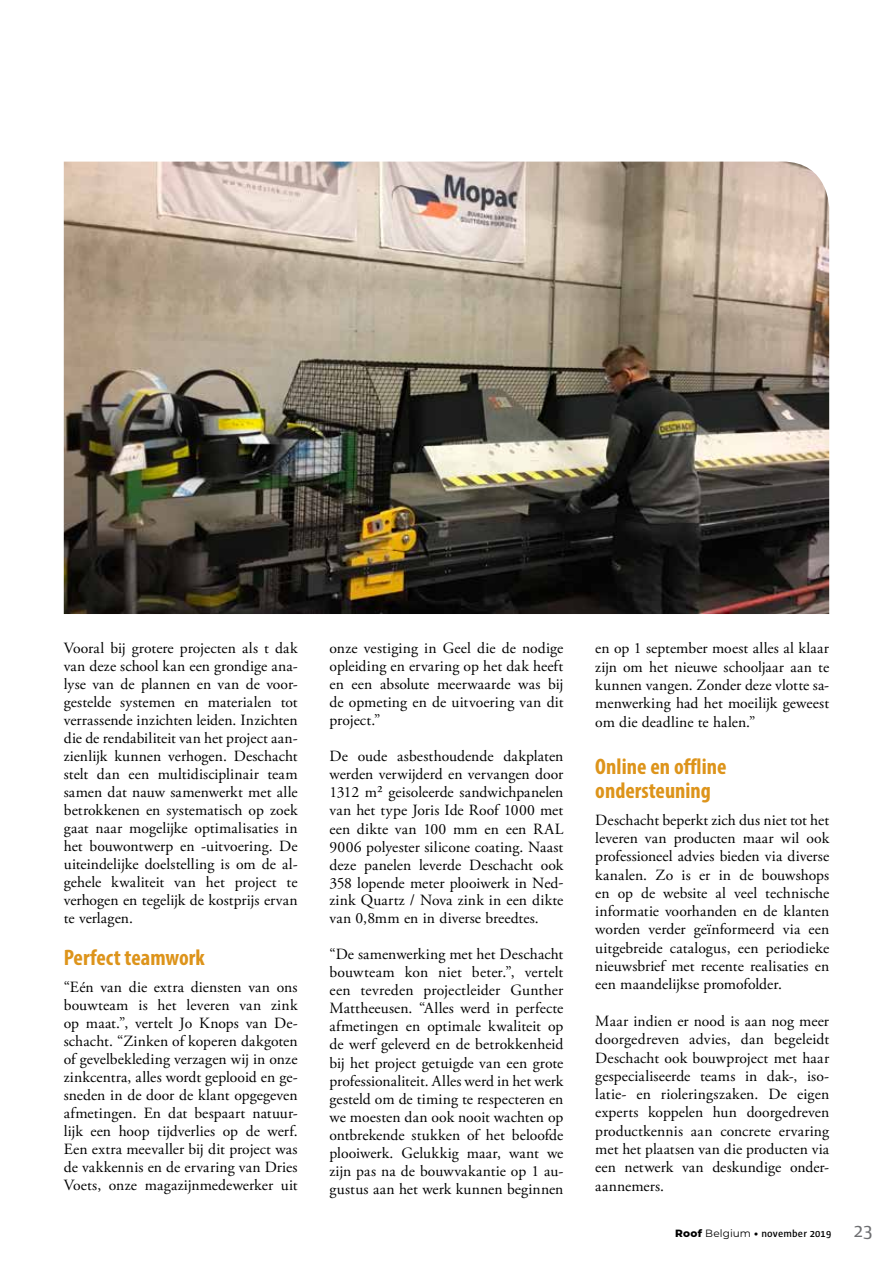
<style>
.page{position:relative;width:893px;height:1263px;background:#fff}
.page>*{position:absolute;margin:0;border:0;box-sizing:border-box;transform-origin:0 0}
.t1{font:700 condensed 22.5px/24.3px "Myriad Pro";color:#dd941b}
.t2{font:15.6px/18px "Adobe Garamond Pro";letter-spacing:.005em;color:#000;text-align:justify}
.t3{font:600 10.5px "Sun";letter-spacing:.015em;color:#000}
.s1{font-family:"Montserrat";font-weight:800}
.s2{font-family:"Montserrat";font-weight:400}
.s3{font-weight:400;font-size:19.5px;color:#6d6e71}
</style>
<div class="page">
<img style="left:64px;top:162px;width:765px;height:452px">
<p class="t2" style="left:64px;top:640px;width:235px">Vooral bij grotere projecten als t dak van deze school kan een grondige ana&shy;lyse van de plannen en van de voor&shy;gestelde systemen en materialen tot verrassende inzichten leiden. Inzichten die de rendabiliteit van het project aan&shy;zienlijk kunnen verhogen. Deschacht stelt dan een multidisciplinair team samen dat nauw samenwerkt met alle betrokkenen en systematisch op zoek gaat naar mogelijke optimalisaties in het bouwontwerp en -uitvoering. De uiteindelijke doelstelling is om de al&shy;gehele kwaliteit van het project te verhogen en tegelijk de kostprijs ervan te verlagen.</p>
<h1 class="t1" style="left:64px;top:945px;width:142px">Perfect teamwork</h1>
<p class="t2" style="left:64px;top:978px;width:235px">“Eén van die extra diensten van ons bouwteam is het leveren van zink op maat.”, vertelt Jo Knops van De&shy;schacht. “Zinken of koperen dakgoten of gevelbekleding verzagen wij in onze zinkcentra, alles wordt geplooid en ge&shy;sneden in de door de klant opgegeven afmetingen. En dat bespaart natuur&shy;lijk een hoop tijdverlies op de werf.<br>Een extra meevaller bij dit project was de vakkennis en de ervaring van Dries Voets, onze magazijnmedewerker uit</p>
<p class="t2" style="left:330px;top:640px;width:235px">onze vestiging in Geel die de nodige opleiding en ervaring op het dak heeft en een absolute meerwaarde was bij de opmeting en de uitvoering van dit project.”</p>
<p class="t2" style="left:330px;top:748px;width:235px">De oude asbesthoudende dakplaten werden verwijderd en vervangen door 1312 m² geisoleerde sandwichpanelen van het type Joris Ide Roof 1000 met een dikte van 100 mm en een RAL 9006 polyester silicone coating. Naast deze panelen leverde Deschacht ook 358 lopende meter plooiwerk in Ned&shy;zink Quartz / Nova zink in een dikte van 0,8mm en in diverse breedtes.</p>
<p class="t2" style="left:330px;top:946px;width:235px">“De samenwerking met het Deschacht bouwteam kon niet beter.”, vertelt een tevreden projectleider Gunther Mattheeusen. “Alles werd in perfecte afmetingen en optimale kwaliteit op de werf geleverd en de betrokkenheid bij het project getuigde van een grote professionaliteit. Alles werd in het werk gesteld om de timing te respecteren en we moesten dan ook nooit wachten op ontbrekende stukken of het beloofde plooiwerk. Gelukkig maar, want we zijn pas na de bouwvakantie op 1 au&shy;gustus aan het werk kunnen beginnen</p>
<p class="t2" style="left:595px;top:640px;width:235px">en op 1 september moest alles al klaar zijn om het nieuwe schooljaar aan te kunnen vangen. Zonder deze vlotte sa&shy;menwerking had het moeilijk geweest om die deadline te halen.”</p>
<h1 class="t1" style="left:595px;top:753px;width:133px">Online en offline ondersteuning</h1>
<p class="t2" style="left:595px;top:811px;width:235px">Deschacht beperkt zich dus niet tot het leveren van producten maar wil ook professioneel advies bieden via diverse kanalen. Zo is er in de bouwshops en op de website al veel technische informatie voorhanden en de klanten worden verder geïnformeerd via een uitgebreide catalogus, een periodieke nieuwsbrief met recente realisaties en een maandelijkse promofolder.</p>
<p class="t2" style="left:595px;top:1012px;width:235px">Maar indien er nood is aan nog meer doorgedreven advies, dan begeleidt Deschacht ook bouwproject met haar gespecialiseerde teams in dak-, iso&shy;latie- en rioleringszaken. De eigen experts koppelen hun doorgedreven productkennis aan concrete ervaring met het plaatsen van die producten via een netwerk van deskundige onder&shy;aannemers.</p>
<p class="t3" style="left:675px;top:1227px;width:199px"><span class="s1">Roof</span> <span class="s2">Belgium</span> <span class="s1">•</span> november 2019 <span class="s3">23</span></p>
</div>
